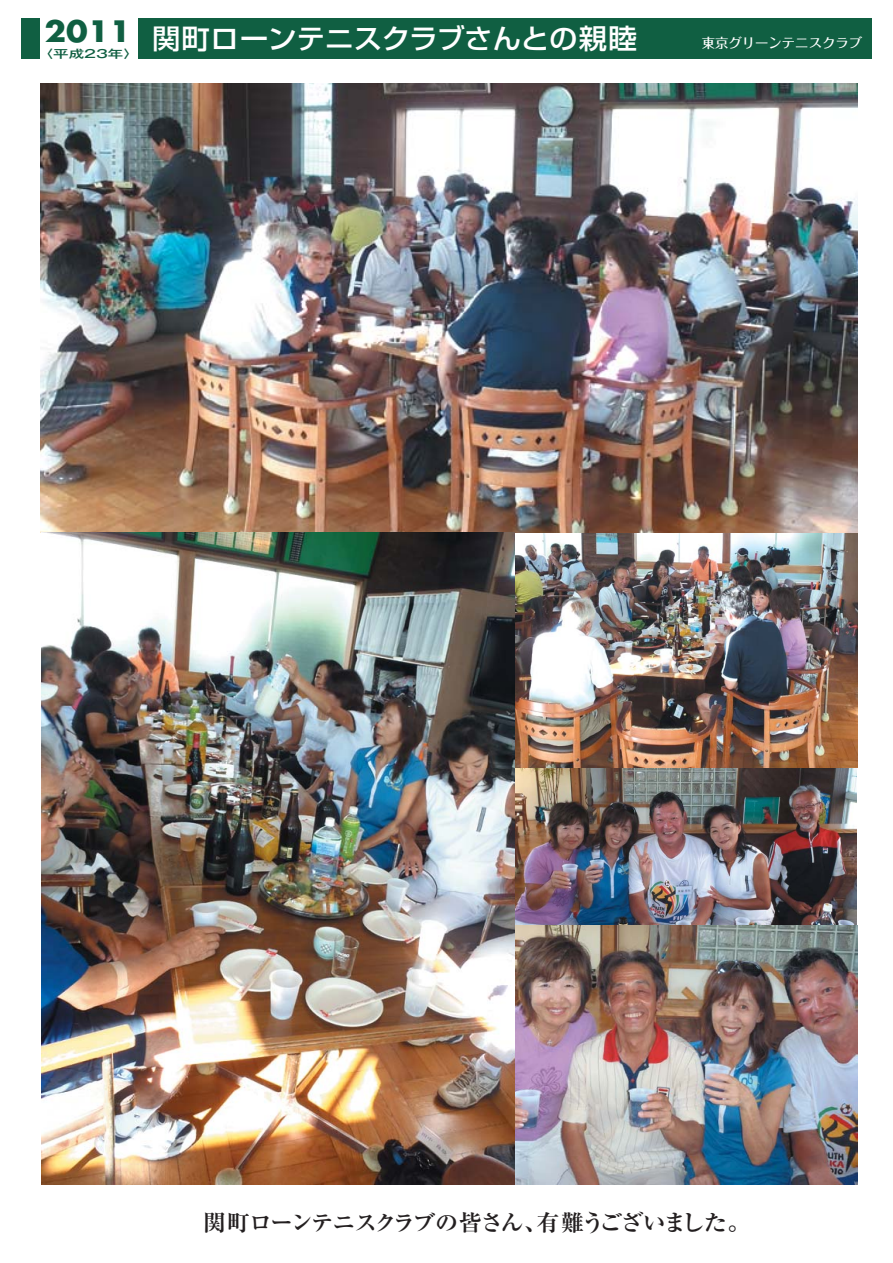
<style>
.page{position:relative;width:893px;height:1263px;background:#fff}
.page>*{position:absolute;margin:0;border:0;box-sizing:border-box;transform-origin:0 0}
.t1{font:700 28.65px "Futura";color:#105f42;scale:1.1 1}
.t2{font:500 27.6px "Shin Go";color:#fff}
.t3{font:700 22.5px "Ryumin";letter-spacing:-.09em;color:#231f20}
.t4{font:500 13.35px "Folk";color:#fff}
.t5{font:500 11.25px "Gothic MB101";color:#105f42;scale:1.39 1}
</style>
<div class="page">
<img style="left:514px;top:767px;width:342px;height:158px">
<img style="left:514px;top:533px;width:343px;height:234px">
<img style="left:41px;top:83px;width:816px;height:450px">
<div style="left:138px;top:18px;width:734px;height:41px;background:#105f42"></div>
<div style="left:21px;top:18px;width:19px;height:41px;background:#105f42"></div>
<img style="left:514px;top:925px;width:343px;height:259px">
<img style="left:41px;top:533px;width:473px;height:652px">
<p class="t1" style="left:45px;top:18px;width:80px">2011</p>
<p class="t5" style="left:38px;top:49px;width:74px">〈平成23年〉</p>
<p class="t2" style="left:152px;top:28px;width:486px">関町ローンテニスクラブさんとの親睦</p>
<p class="t4" style="left:702px;top:38px;width:162px">東京グリーンテニスクラブ</p>
<p class="t3" style="left:203px;top:1215px;width:549px">関町ローンテニスクラブの皆さん、有難うございました。</p>
</div>
